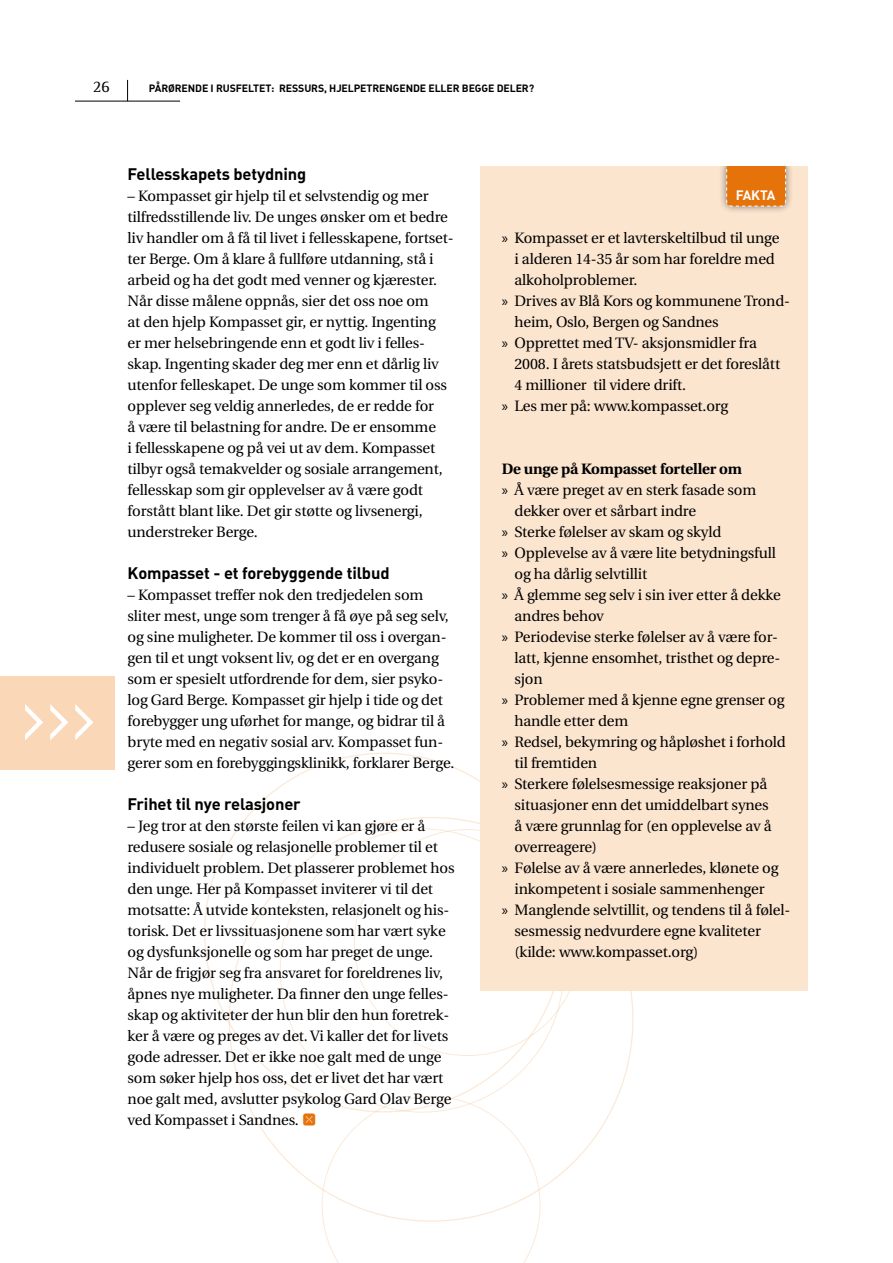
<style>
.page{position:relative;width:893px;height:1263px;background:#fff}
.page>*{position:absolute;margin:0;border:0;box-sizing:border-box;transform-origin:0 0}
.t1{font:93px "DIN Light Alternate";color:#fff}
.t2{font:16.65px "Rotis Serif";color:#000}
.t3{font:16.5px "DIN Bold Alternate";letter-spacing:-.01em;color:#000}
.t4{font:15px/21px "Utopia";letter-spacing:-.01em;color:#000}
.t5{font:700 15px "Utopia";letter-spacing:-.01em;color:#000}
.t6{font:700 13.5px "DIN";letter-spacing:-.04em;color:#fff}
.t7{font:10.5px "DIN Bold Alternate";letter-spacing:-.01em;color:#000}
.s1{font-family:"Button Bonus Rounded Negative";color:#e5730a}
.s2{font-family:"Myriad Pro"}
</style>
<div class="page">
<svg style="left:322px;top:1096px;width:218px;height:167px"></svg>
<hr style="left:892px;top:0;width:1px;height:1263px;background:#dbeff1">
<div style="left:480px;top:166px;width:328px;height:825px;background:#fbe5cf"></div>
<div style="left:718px;top:156px;width:76px;height:59px;background:#000;opacity:.5"></div>
<svg style="left:726px;top:166px;width:60px;height:41px;background:#e47814"></svg>
<div style="left:716px;top:150px;width:77px;height:16px;background:#fff"></div>
<div style="left:0;top:676px;width:115px;height:94px;background:#f9d7b7"></div>
<hr style="left:75px;top:101px;width:105px;height:1px;background:#000">
<svg style="left:127px;top:80px;width:1px;height:21px"></svg>
<p class="t2" style="left:93px;top:77px;width:18px">26</p>
<p class="t7" style="left:149px;top:81px;width:145px">PÅRØRENDE i RUSFELTET: Ressurs</p>
<p class="t7" style="left:324px;top:81px;width:25px">, hjelpetren</p>
<p class="t7" style="left:393px;top:81px;width:14px">gende</p>
<p class="t7" style="left:428px;top:81px;width:8px">eller</p>
<p class="t7" style="left:462px;top:81px;width:42px">begge deler</p>
<p class="t7" style="left:529px;top:81px;width:7px">?</p>
<h1 class="t1" style="left:17px;top:656px;width:81px">›››</h1>
<p class="t3" style="left:128px;top:163px;width:180px">Fellesskapets betydning</p>
<p class="t4" style="left:128px;top:186px;width:327px">– Kompasset gir hjelp til et selvstendig og mer tilfredsstillende liv. De unges ønsker om et bedre liv handler om å få til livet i fellesskapene, fortset&shy;ter Berge. Om å klare å fullføre utdanning, stå i arbeid og ha det godt med venner og kjærester.<br>Når disse målene oppnås, sier det oss noe om<br>at den hjelp Kompasset gir, er nyttig. Ingenting<br>er mer helsebringende enn et godt liv i felles&shy;skap. Ingenting skader deg mer enn et dårlig liv utenfor felleskapet. De unge som kommer til oss opplever seg veldig annerledes, de er redde for<br>å være til belastning for andre. De er ensomme<br>i fellesskapene og på vei ut av dem. Kompasset tilbyr også temakvelder og sosiale arrangement, fellesskap som gir opplevelser av å være godt forstått blant like. Det gir støtte og livsenergi, understreker Berge.</p>
<p class="t3" style="left:128px;top:562px;width:263px">Kompasset - et forebyggende tilbud</p>
<p class="t4" style="left:128px;top:585px;width:328px">– Kompasset treffer nok den tredjedelen som sliter mest, unge som trenger å få øye på seg selv, og sine muligheter. De kommer til oss i overgan&shy;gen til et ungt voksent liv, og det er en overgang som er spesielt utfordrende for dem, sier psyko&shy;log Gard Berge. Kompasset gir hjelp i tide og det forebygger ung uførhet for mange, og bidrar til å bryte med en negativ sosial arv. Kompasset fun&shy;gerer som en forebyggingsklinikk, forklarer Berge.</p>
<p class="t3" style="left:128px;top:793px;width:175px">Frihet til nye relasjoner</p>
<p class="t4" style="left:128px;top:816px;width:328px">– Jeg tror at den største feilen vi kan gjøre er å redusere sosiale og relasjonelle problemer til et individuelt problem. Det plasserer problemet hos den unge. Her på Kompasset inviterer vi til det motsatte: Å utvide konteksten, relasjonelt og his&shy;torisk. Det er livssituasjonene som har vært syke og dysfunksjonelle og som har preget de unge.<br>Når de frigjør seg fra ansvaret for foreldrenes liv, åpnes nye muligheter. Da finner den unge felles&shy;skap og aktiviteter der hun blir den hun foretrek&shy;ker å være og preges av det. Vi kaller det for livets gode adresser. Det er ikke noe galt med de unge som søker hjelp hos oss, det er livet det har vært noe galt med, avslutter psykolog Gard Olav Berge ved Kompasset i Sandnes. <span class="s1">J</span></p>
<p class="t6" style="left:736px;top:186px;width:41px">FAKTA</p>
<p class="t4" style="left:502px;top:228px;width:279px"><span class="s2">»</span> Kompasset er et lavterskeltilbud til unge</p>
<p class="t4" style="left:514px;top:249px;width:262px">i alderen 14-35 år som har foreldre med</p>
<p class="t4" style="left:514px;top:270px;width:124px">alkoholproblemer.</p>
<p class="t4" style="left:502px;top:291px;width:290px"><span class="s2">»</span> Drives av Blå Kors og kommunene Trond-</p>
<p class="t4" style="left:514px;top:312px;width:206px">heim, Oslo, Bergen og Sandnes</p>
<p class="t4" style="left:502px;top:333px;width:257px"><span class="s2">»</span> Opprettet med TV- aksjonsmidler fra</p>
<p class="t4" style="left:514px;top:354px;width:267px">2008. I årets statsbudsjett er det foreslått</p>
<p class="t4" style="left:514px;top:375px;width:173px">4 millioner til videre drift.</p>
<p class="t4" style="left:502px;top:396px;width:228px"><span class="s2">»</span> Les mer på: www.kompasset.org</p>
<p class="t5" style="left:502px;top:460px;width:242px">De unge på Kompasset forteller om</p>
<p class="t4" style="left:502px;top:480px;width:256px"><span class="s2">»</span> Å være preget av en sterk fasade som</p>
<p class="t4" style="left:514px;top:501px;width:183px">dekker over et sårbart indre</p>
<p class="t4" style="left:502px;top:522px;width:221px"><span class="s2">»</span> Sterke følelser av skam og skyld</p>
<p class="t4" style="left:502px;top:543px;width:276px"><span class="s2">»</span> Opplevelse av å være lite betydningsfull</p>
<p class="t4" style="left:514px;top:564px;width:134px">og ha dårlig selvtillit</p>
<p class="t4" style="left:502px;top:585px;width:281px"><span class="s2">»</span> Å glemme seg selv i sin iver etter å dekke</p>
<p class="t4" style="left:514px;top:606px;width:91px">andres behov</p>
<p class="t4" style="left:502px;top:627px;width:278px"><span class="s2">»</span> Periodevise sterke følelser av å være for-</p>
<p class="t4" style="left:514px;top:648px;width:267px">latt, kjenne ensomhet, tristhet og depre-</p>
<p class="t4" style="left:514px;top:669px;width:30px">sjon</p>
<p class="t4" style="left:502px;top:690px;width:284px"><span class="s2">»</span> Problemer med å kjenne egne grenser og</p>
<p class="t4" style="left:514px;top:711px;width:115px">handle etter dem</p>
<p class="t4" style="left:502px;top:732px;width:286px"><span class="s2">»</span> Redsel, bekymring og håpløshet i forhold</p>
<p class="t4" style="left:514px;top:753px;width:84px">til fremtiden</p>
<p class="t4" style="left:502px;top:774px;width:267px"><span class="s2">»</span> Sterkere følelsesmessige reaksjoner på</p>
<p class="t4" style="left:514px;top:795px;width:256px">situasjoner enn det umiddelbart synes</p>
<p class="t4" style="left:514px;top:816px;width:258px">å være grunnlag for (en opplevelse av å</p>
<p class="t4" style="left:514px;top:837px;width:84px">overreagere)</p>
<p class="t4" style="left:502px;top:858px;width:278px"><span class="s2">»</span> Følelse av å være annerledes, klønete og</p>
<p class="t4" style="left:514px;top:879px;width:252px">inkompetent i sosiale sammenhenger</p>
<p class="t4" style="left:502px;top:900px;width:290px"><span class="s2">»</span> Manglende selvtillit, og tendens til å følel-</p>
<p class="t4" style="left:514px;top:921px;width:248px">sesmessig nedvurdere egne kvaliteter</p>
<p class="t4" style="left:514px;top:942px;width:185px">(kilde: www.kompasset.org)</p>
</div>
